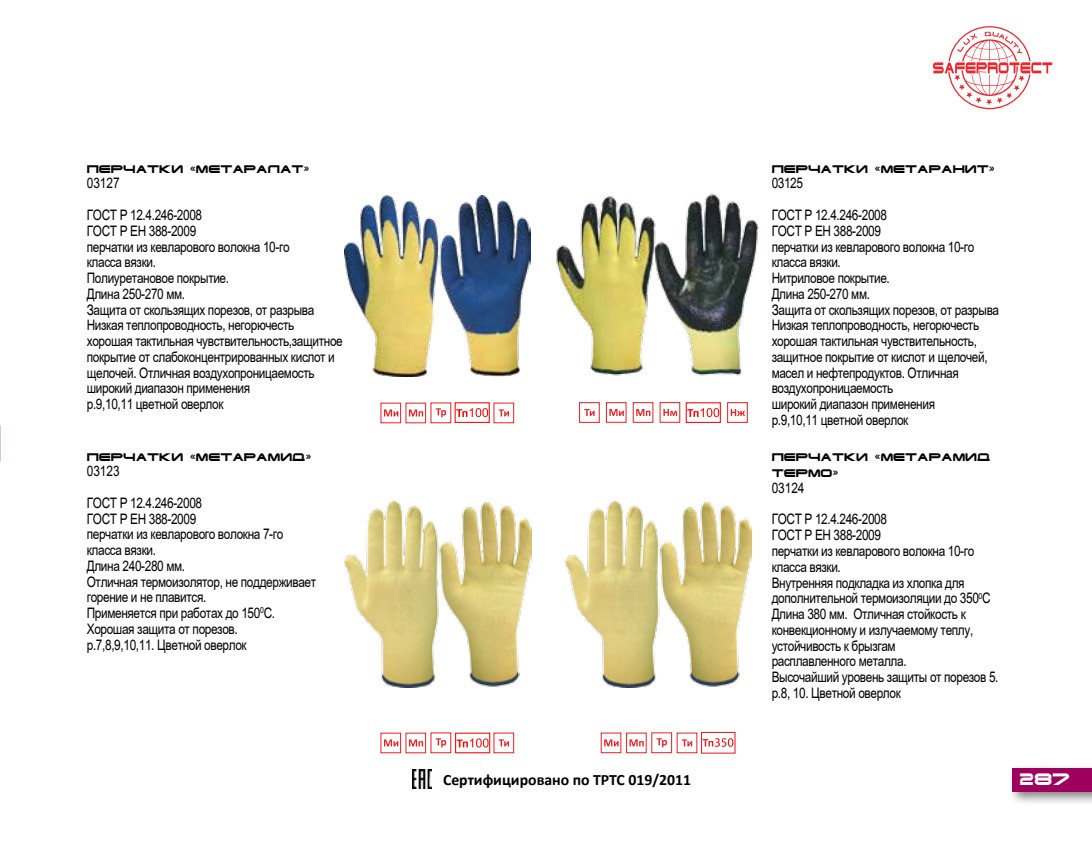
<style>
.page{position:relative;width:1092px;height:844px;background:#fff}
.page>*{position:absolute;margin:0;border:0;box-sizing:border-box;transform-origin:0 0}
.t1{font:700 15.75px "Calibri";color:#000}
.t2{font:700 semi-expanded 15.75px "Terminator Cyr";color:#fff}
.t3{font:14.35px/15.8px "Arial";letter-spacing:-.03em;color:#000;scale:.82 1}
.t4{font:700 semi-expanded 10.5px/15.8px "Terminator Cyr 4";color:#000}
</style>
<div class="page">
<div style="left:1007px;top:763px;width:84px;height:43px;background:#000;opacity:.5"></div>
<div style="left:1012px;top:768px;width:79px;height:23px;background:#9e005e"></div>
<svg style="left:932px;top:26px;width:120px;height:83px"></svg>
<svg style="left:409px;top:409px;width:14px;height:7px"></svg>
<svg style="left:380px;top:402px;width:21px;height:21px"></svg>
<svg style="left:384px;top:409px;width:14px;height:7px"></svg>
<svg style="left:430px;top:402px;width:21px;height:21px"></svg>
<svg style="left:435px;top:408px;width:11px;height:9px"></svg>
<svg style="left:493px;top:402px;width:21px;height:21px"></svg>
<svg style="left:498px;top:409px;width:11px;height:7px"></svg>
<svg style="left:409px;top:739px;width:14px;height:7px"></svg>
<svg style="left:384px;top:739px;width:14px;height:7px"></svg>
<svg style="left:435px;top:738px;width:11px;height:9px"></svg>
<svg style="left:498px;top:739px;width:11px;height:7px"></svg>
<div style="left:632px;top:402px;width:21px;height:20px;background:#fff;border:1px solid #ed1d24"></div>
<svg style="left:636px;top:409px;width:14px;height:7px"></svg>
<div style="left:606px;top:402px;width:20px;height:20px;background:#fff;border:1px solid #ed1d24"></div>
<svg style="left:609px;top:409px;width:14px;height:7px"></svg>
<div style="left:579px;top:402px;width:20px;height:20px;border:1px solid #ed1d24"></div>
<svg style="left:584px;top:409px;width:10px;height:7px"></svg>
<div style="left:659px;top:402px;width:21px;height:20px;border:1px solid #ed1d24"></div>
<svg style="left:663px;top:409px;width:14px;height:7px"></svg>
<div style="left:727px;top:402px;width:20px;height:20px;background:#fff;border:1px solid #ed1d24"></div>
<svg style="left:730px;top:409px;width:14px;height:7px"></svg>
<div style="left:626px;top:732px;width:20px;height:21px;border:1px solid #ed1d24"></div>
<svg style="left:629px;top:739px;width:14px;height:7px"></svg>
<svg style="left:604px;top:739px;width:14px;height:7px"></svg>
<svg style="left:656px;top:738px;width:11px;height:9px"></svg>
<svg style="left:681px;top:739px;width:11px;height:7px"></svg>
<div style="left:701px;top:731px;width:34px;height:22px;background:#fff;border:1px solid #ed1d24"></div>
<img style="left:344px;top:195px;width:187px;height:182px">
<img style="left:344px;top:501px;width:187px;height:186px">
<img style="left:565px;top:501px;width:186px;height:186px">
<img style="left:556px;top:193px;width:203px;height:183px">
<div style="left:454px;top:402px;width:35px;height:21px;background:#fff;border:1px solid #f00"></div>
<svg style="left:456px;top:408px;width:32px;height:9px"></svg>
<div style="left:685px;top:402px;width:35px;height:21px;background:#fff;border:1px solid #f00"></div>
<svg style="left:687px;top:408px;width:32px;height:9px"></svg>
<div style="left:455px;top:732px;width:35px;height:21px;background:#fff;border:1px solid #f00"></div>
<svg style="left:456px;top:738px;width:32px;height:9px"></svg>
<svg style="left:702px;top:738px;width:31px;height:8px"></svg>
<img style="left:412px;top:769px;width:19px;height:19px">
<p class="t4" style="left:87px;top:161px;width:224px">Перчатки «МЕТАРАЛАТ»</p>
<p class="t3" style="left:87px;top:168px;width:142px;line-height:31.5px">03127<br>ГОСТ Р 12.4.246-2008</p>
<p class="t3" style="left:87px;top:223px;width:313px">ГОСТ Р ЕН 388-2009<br>перчатки из кевларового волокна 10-го<br>класса вязки.<br>Полиуретановое покрытие.<br>Длина 250-270 мм.<br>Защита от скользящих порезов, от разрыва<br>Низкая теплопроводность, негорючесть хорошая тактильная чувствительность,защитное покрытие от слабоконцентрированных кислот и щелочей. Отличная воздухопроницаемость широкий диапазон применения<br>р.9,10,11 цветной оверлок</p>
<p class="t4" style="left:87px;top:448px;width:226px">Перчатки «МЕТАРАМИД»</p>
<p class="t3" style="left:87px;top:455px;width:142px;line-height:31.5px">03123<br>ГОСТ Р 12.4.246-2008</p>
<p class="t3" style="left:87px;top:510px;width:281px">ГОСТ Р ЕН 388-2009<br>перчатки из кевларового волокна 7-го класса вязки.<br>Длина 240-280 мм.<br>Отличная термоизолятор, не поддерживает горение и не плавится.<br>Применяется при работах до 150<sup>0</sup>С.<br>Хорошая защита от порезов.<br>р.7,8,9,10,11. Цветной оверлок</p>
<p class="t1" style="left:443px;top:769px;width:249px">Сертифицировано по ТРТС 019/2011</p>
<p class="t4" style="left:771px;top:161px;width:224px">Перчатки «МЕТАРАНИТ»</p>
<p class="t3" style="left:771px;top:168px;width:142px;line-height:31.5px">03125<br>ГОСТ Р 12.4.246-2008</p>
<p class="t3" style="left:771px;top:223px;width:279px">ГОСТ Р ЕН 388-2009<br>перчатки из кевларового волокна 10-го класса вязки.<br>Нитриловое покрытие.<br>Длина 250-270 мм.<br>Защита от скользящих порезов, от разрыва<br>Низкая теплопроводность, негорючесть хорошая тактильная чувствительность, защитное покрытие от кислот и щелочей, масел и нефтепродуктов. Отличная воздухопроницаемость<br>широкий диапазон применения<br>р.9,10,11 цветной оверлок</p>
<p class="t4" style="left:771px;top:449px;width:220px">Перчатки «МЕТАРАМИД<br>ТЕРМО»</p>
<p class="t3" style="left:771px;top:472px;width:142px;line-height:31.5px">03124<br>ГОСТ Р 12.4.246-2008</p>
<p class="t3" style="left:771px;top:527px;width:278px">ГОСТ Р ЕН 388-2009<br>перчатки из кевларового волокна 10-го класса вязки.<br>Внутренняя подкладка из хлопка для дополнительной термоизоляции до 350<sup>0</sup>С<br>Длина 380 мм. Отличная стойкость к конвекционному и излучаемому теплу, устойчивость к брызгам<br>расплавленного металла.<br>Высочайший уровень защиты от порезов 5. р.8, 10. Цветной оверлок</p>
<p class="t2" style="left:1019px;top:768px;width:52px">287</p>
</div>
